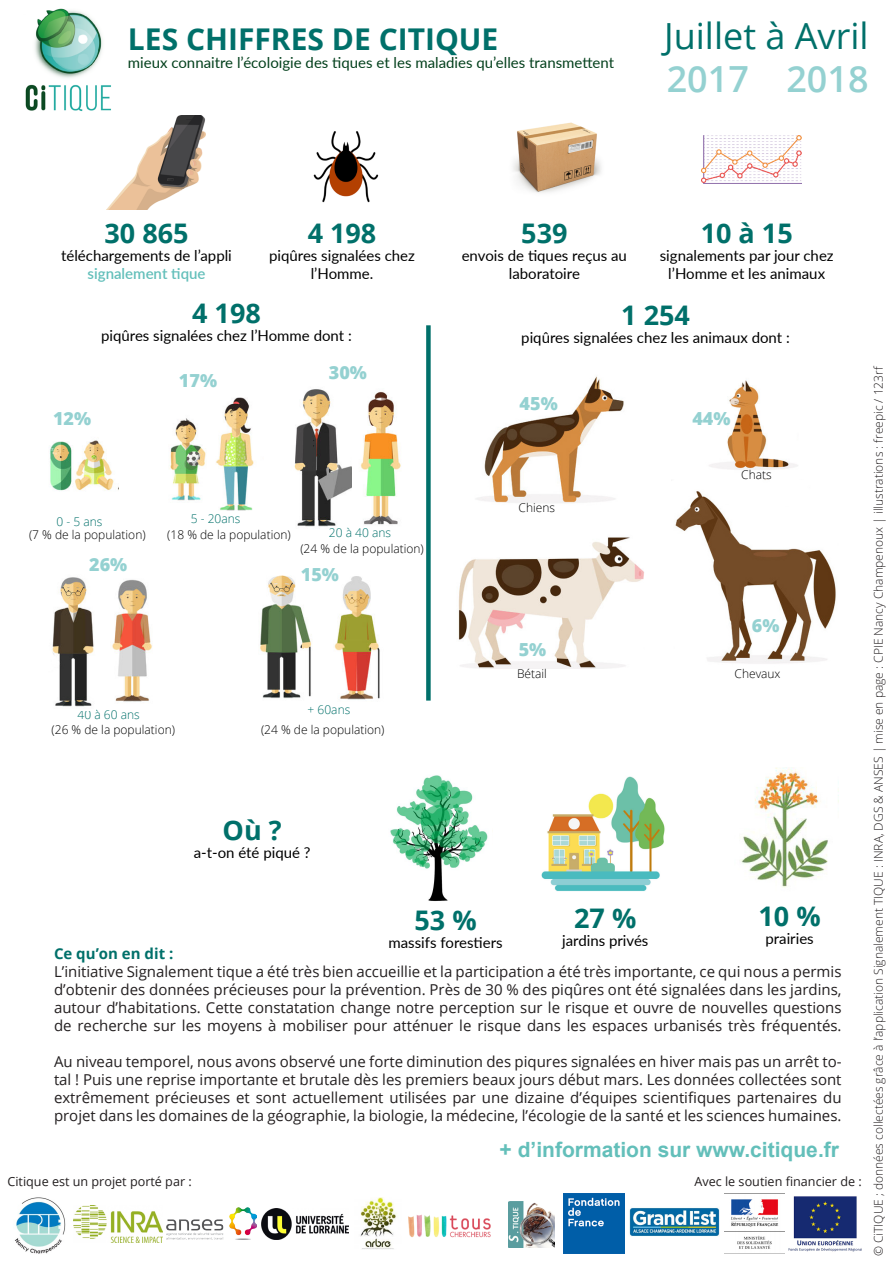
<style>
.page{position:relative;width:893px;height:1263px;background:#fff}
.page>*{position:absolute;margin:0;border:0;box-sizing:border-box;transform-origin:0 0}
.t1{font:36px/43.2px "Open Sans";color:#00706a}
.t2{font:700 30px "Open Sans";color:#00706a}
.t3{font:700 27px "Open Sans";color:#00706a}
.t4{font:700 21px "Arial";color:#63bfba}
.t5{font:800 18px "Open Sans";color:#94d1d1}
.t6{font:15px/18px "Open Sans";color:#231f20;text-align:justify}
.t7{font:15px/18px "Lato";color:#000;text-align:center}
.t8{font:15px "Lato";color:#03401c}
.t9{font:700 15px "Open Sans";color:#00706a}
.t10{font:12.6px "Open Sans";color:#231f20}
.t11{font:300 12px "Open Sans";color:#231f20}
.t12{font:300 12px "Open Sans";color:#000}
.t13{font:300 12px "Open Sans";color:#00706a}
.s1{font-weight:600;color:#94d1d1}
.s2{font-weight:600;color:#63bfba}
</style>
<div class="page">
<img style="left:25px;top:8px;width:86px;height:104px">
<div style="left:19px;top:13px;width:9px;height:6px;background:#fff"></div>
<img style="left:508px;top:1201px;width:46px;height:47px">
<img style="left:106px;top:116px;width:100px;height:94px">
<img style="left:313px;top:131px;width:66px;height:72px">
<img style="left:513px;top:122px;width:88px;height:71px">
<img style="left:458px;top:537px;width:186px;height:131px">
<img style="left:476px;top:376px;width:148px;height:127px">
<img style="left:709px;top:380px;width:89px;height:90px">
<img style="left:675px;top:479px;width:161px;height:185px">
<div style="left:426px;top:325px;width:5px;height:376px;background:#00706a"></div>
<img style="left:49px;top:440px;width:65px;height:51px">
<img style="left:169px;top:418px;width:37px;height:83px">
<img style="left:216px;top:397px;width:38px;height:114px">
<img style="left:294px;top:389px;width:58px;height:138px">
<img style="left:361px;top:391px;width:40px;height:134px">
<img style="left:112px;top:579px;width:40px;height:123px">
<img style="left:260px;top:575px;width:52px;height:124px">
<img style="left:334px;top:576px;width:46px;height:124px">
<img style="left:390px;top:775px;width:98px;height:126px">
<img style="left:541px;top:776px;width:124px;height:115px">
<img style="left:740px;top:767px;width:88px;height:121px">
<img style="left:52px;top:577px;width:42px;height:130px">
<img style="left:702px;top:136px;width:99px;height:48px">
<img style="left:73px;top:1205px;width:89px;height:37px">
<img style="left:360px;top:1197px;width:37px;height:52px">
<img style="left:15px;top:1197px;width:51px;height:57px">
<img style="left:261px;top:1209px;width:88px;height:30px">
<img style="left:167px;top:1208px;width:89px;height:32px">
<img style="left:624px;top:1203px;width:96px;height:38px">
<img style="left:724px;top:1193px;width:138px;height:61px">
<img style="left:564px;top:1193px;width:60px;height:61px">
<img style="left:408px;top:1214px;width:83px;height:24px">
<p class="t2" style="left:128px;top:17px;width:372px">LES CHIFFRES DE CITIQUE</p>
<p class="t8" style="left:128px;top:51px;width:488px">mieux connaitre l’écoloigie des tiques et les maladies qu’elles transmettent</p>
<p class="t1" style="left:664px;top:13px;width:206px">Juillet à Avril<br><span class="s1">2017 2018</span></p>
<p class="t3" style="left:105px;top:214px;width:86px">30 865</p>
<p class="t7" style="left:61px;top:246px;width:172px">téléchargements de l’appli <span class="s2">signalement tique</span></p>
<p class="t3" style="left:308px;top:214px;width:70px">4 198</p>
<p class="t7" style="left:269px;top:246px;width:147px">piqûres signalées chez l’Homme.</p>
<p class="t3" style="left:192px;top:295px;width:70px">4 198</p>
<p class="t7" style="left:101px;top:326px;width:252px">piqûres signalées chez l’Homme dont :</p>
<p class="t5" style="left:53px;top:405px;width:40px">12%</p>
<p class="t5" style="left:179px;top:367px;width:40px">17%</p>
<p class="t5" style="left:329px;top:359px;width:40px">30%</p>
<p class="t13" style="left:57px;top:514px;width:47px">0 - 5 ans</p>
<p class="t13" style="left:191px;top:510px;width:51px">5 - 20ans</p>
<p class="t12" style="left:29px;top:526px;width:118px">(7 % de la population)</p>
<p class="t12" style="left:167px;top:526px;width:125px">(18 % de la population)</p>
<p class="t5" style="left:89px;top:551px;width:40px">26%</p>
<p class="t13" style="left:329px;top:524px;width:64px">20 à 40 ans</p>
<p class="t12" style="left:300px;top:540px;width:125px">(24 % de la population)</p>
<p class="t5" style="left:301px;top:561px;width:40px">15%</p>
<p class="t13" style="left:78px;top:707px;width:64px">40 à 60 ans</p>
<p class="t13" style="left:308px;top:701px;width:44px">+ 60ans</p>
<p class="t12" style="left:52px;top:722px;width:125px">(26 % de la population)</p>
<p class="t12" style="left:261px;top:722px;width:125px">(24 % de la population)</p>
<p class="t3" style="left:223px;top:811px;width:61px">Où ?</p>
<p class="t7" style="left:194px;top:843px;width:118px">a-t-on été piqué ?</p>
<p class="t3" style="left:701px;top:214px;width:94px">10 à 15</p>
<p class="t7" style="left:660px;top:246px;width:175px">signalements par jour chez l’Homme et les animaux</p>
<p class="t3" style="left:621px;top:296px;width:70px">1 254</p>
<p class="t7" style="left:521px;top:328px;width:270px">piqûres signalées chez les animaux dont :</p>
<p class="t3" style="left:521px;top:214px;width:48px">539</p>
<p class="t7" style="left:462px;top:246px;width:167px">envois de tiques reçus au laboratoire</p>
<p class="t5" style="left:520px;top:389px;width:40px">45%</p>
<p class="t12" style="left:519px;top:500px;width:38px">Chiens</p>
<p class="t5" style="left:519px;top:636px;width:29px">5%</p>
<p class="t5" style="left:692px;top:405px;width:40px">44%</p>
<p class="t12" style="left:741px;top:466px;width:32px">Chats</p>
<p class="t5" style="left:752px;top:612px;width:29px">6%</p>
<p class="t12" style="left:517px;top:665px;width:31px">Bétail</p>
<p class="t12" style="left:735px;top:665px;width:48px">Chevaux</p>
<p class="t3" style="left:758px;top:897px;width:64px">10 %</p>
<p class="t7" style="left:765px;top:929px;width:50px">prairies</p>
<p class="t3" style="left:574px;top:899px;width:64px">27 %</p>
<p class="t7" style="left:562px;top:931px;width:88px">jardins privés</p>
<p class="t3" style="left:414px;top:901px;width:64px">53 %</p>
<p class="t7" style="left:388px;top:933px;width:116px">massifs forestiers</p>
<p class="t9" style="left:54px;top:943px;width:121px">Ce qu’on en dit :</p>
<p class="t6" style="left:54px;top:963px;width:789px">L’initiative Signalement tique a été très bien accueillie et la participation a été très importante, ce qui nous a permis d’obtenir des données précieuses pour la prévention. Près de 30 % des piqûres ont été signalées dans les jardins, autour d’habitations. Cette constatation change notre perception sur le risque et ouvre de nouvelles questions de recherche sur les moyens à mobiliser pour atténuer le risque dans les espaces urbanisés très fréquentés.</p>
<p class="t6" style="left:54px;top:1053px;width:789px">Au niveau temporel, nous avons observé une forte diminution des piqures signalées en hiver mais pas un arrêt to&shy;tal ! Puis une reprise importante et brutale dès les premiers beaux jours début mars. Les données collectées sont extrêmement précieuses et sont actuellement utilisées par une dizaine d’équipes scientifiques partenaires du projet dans les domaines de la géographie, la biologie, la médecine, l’écologie de la santé et les sciences humaines.</p>
<p class="t4" style="left:500px;top:1134px;width:341px">+ d’information sur www.citique.fr</p>
<p class="t10" style="left:7px;top:1172px;width:186px">Citique est un projet porté par :</p>
<p class="t10" style="left:694px;top:1173px;width:169px">Avec le soutien financier de :</p>
<p class="t11" style="left:870px;top:1256px;width:892px;rotate:-90deg">© CiTIQUE ; données collectées grâce à l’application Signalement TIQUE : INRA, DGS &amp; ANSES | mise en page : CPIE Nancy Champenoux | illustrations : freepic / 123rf</p>
</div>
